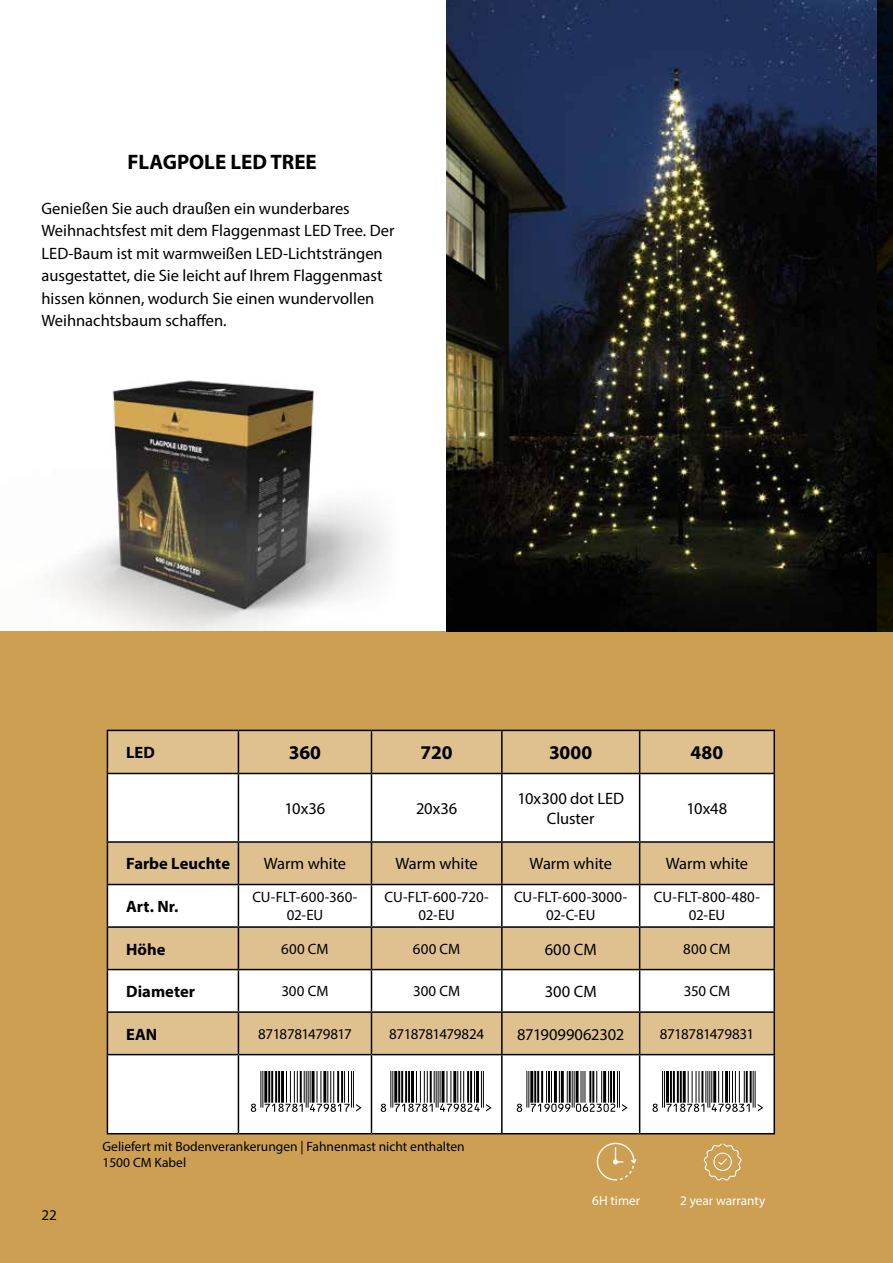
<style>
.page{position:relative;width:893px;height:1263px;background:#fff}
.page>*{position:absolute;margin:0;border:0;box-sizing:border-box;transform-origin:0 0}
.t1{font:700 21px "Myriad Pro";color:#000}
.t2{font:700 19.5px "Myriad Pro";color:#000}
.t3{font:16.5px/22.5px "Myriad Pro";color:#000;text-align:center}
.t4{font:700 16.5px "Myriad Pro";color:#000}
.t5{font:15px/18px "Myriad Pro";letter-spacing:-.015em;color:#000;text-align:center}
.t6{font:15px "Myriad Pro";letter-spacing:-.035em;color:#000}
.t7{font:13.5px/16.2px "Myriad Pro";color:#000}
.t8{font:13.35px "Myriad Pro";color:#fff}
</style>
<div class="page">
<div style="left:0;top:631px;width:893px;height:632px;background:#cd9f52"></div>
<img style="left:446px;top:0;width:431px;height:631px">
<img style="left:877px;top:0;width:16px;height:631px">
<div style="left:108px;top:731px;width:665px;height:42px;background:#dfc190"></div>
<svg style="left:108px;top:774px;width:665px;height:359px;background:#f0e5d2"></svg>
<hr style="left:107px;top:730px;width:131px;height:1px;background:#000">
<hr style="left:107px;top:731px;width:1px;height:42px;background:#000">
<hr style="left:238px;top:730px;width:133px;height:1px;background:#000">
<hr style="left:238px;top:731px;width:1px;height:42px;background:#000">
<hr style="left:371px;top:730px;width:131px;height:1px;background:#000">
<hr style="left:371px;top:731px;width:1px;height:42px;background:#000">
<hr style="left:502px;top:730px;width:138px;height:1px;background:#000">
<hr style="left:501px;top:731px;width:2px;height:42px;background:#000">
<hr style="left:640px;top:730px;width:135px;height:1px;background:#000">
<hr style="left:639px;top:731px;width:1px;height:42px;background:#000">
<hr style="left:773px;top:731px;width:2px;height:42px;background:#000">
<hr style="left:107px;top:773px;width:131px;height:1px;background:#000">
<hr style="left:107px;top:774px;width:1px;height:67px;background:#000">
<hr style="left:238px;top:773px;width:133px;height:1px;background:#000">
<hr style="left:238px;top:774px;width:1px;height:67px;background:#000">
<hr style="left:371px;top:773px;width:131px;height:1px;background:#000">
<hr style="left:371px;top:774px;width:1px;height:67px;background:#000">
<hr style="left:502px;top:773px;width:138px;height:1px;background:#000">
<hr style="left:501px;top:774px;width:2px;height:67px;background:#000">
<hr style="left:640px;top:773px;width:135px;height:1px;background:#000">
<hr style="left:639px;top:774px;width:1px;height:67px;background:#000">
<hr style="left:773px;top:774px;width:2px;height:67px;background:#000">
<hr style="left:107px;top:841px;width:131px;height:2px;background:#000">
<hr style="left:107px;top:843px;width:1px;height:41px;background:#000">
<hr style="left:238px;top:841px;width:133px;height:2px;background:#000">
<hr style="left:238px;top:843px;width:1px;height:41px;background:#000">
<hr style="left:371px;top:841px;width:131px;height:2px;background:#000">
<hr style="left:371px;top:843px;width:1px;height:41px;background:#000">
<hr style="left:502px;top:841px;width:138px;height:2px;background:#000">
<hr style="left:501px;top:843px;width:2px;height:41px;background:#000">
<hr style="left:640px;top:841px;width:135px;height:2px;background:#000">
<hr style="left:639px;top:843px;width:1px;height:41px;background:#000">
<hr style="left:773px;top:843px;width:2px;height:41px;background:#000">
<hr style="left:107px;top:884px;width:131px;height:1px;background:#000">
<hr style="left:107px;top:885px;width:1px;height:41px;background:#000">
<hr style="left:238px;top:884px;width:133px;height:1px;background:#000">
<hr style="left:238px;top:885px;width:1px;height:41px;background:#000">
<hr style="left:371px;top:884px;width:131px;height:1px;background:#000">
<hr style="left:371px;top:885px;width:1px;height:41px;background:#000">
<hr style="left:502px;top:884px;width:138px;height:1px;background:#000">
<hr style="left:501px;top:885px;width:2px;height:41px;background:#000">
<hr style="left:640px;top:884px;width:135px;height:1px;background:#000">
<hr style="left:639px;top:885px;width:1px;height:41px;background:#000">
<hr style="left:773px;top:885px;width:2px;height:41px;background:#000">
<hr style="left:107px;top:926px;width:131px;height:2px;background:#000">
<hr style="left:107px;top:928px;width:1px;height:41px;background:#000">
<hr style="left:238px;top:926px;width:133px;height:2px;background:#000">
<hr style="left:238px;top:928px;width:1px;height:41px;background:#000">
<hr style="left:371px;top:926px;width:131px;height:2px;background:#000">
<hr style="left:371px;top:928px;width:1px;height:41px;background:#000">
<hr style="left:502px;top:926px;width:138px;height:2px;background:#000">
<hr style="left:501px;top:928px;width:2px;height:41px;background:#000">
<hr style="left:640px;top:926px;width:135px;height:2px;background:#000">
<hr style="left:639px;top:928px;width:1px;height:41px;background:#000">
<hr style="left:773px;top:928px;width:2px;height:41px;background:#000">
<hr style="left:107px;top:969px;width:131px;height:1px;background:#000">
<hr style="left:107px;top:970px;width:1px;height:41px;background:#000">
<hr style="left:238px;top:969px;width:133px;height:1px;background:#000">
<hr style="left:238px;top:970px;width:1px;height:41px;background:#000">
<hr style="left:371px;top:969px;width:131px;height:1px;background:#000">
<hr style="left:371px;top:970px;width:1px;height:41px;background:#000">
<hr style="left:502px;top:969px;width:138px;height:1px;background:#000">
<hr style="left:501px;top:970px;width:2px;height:41px;background:#000">
<hr style="left:640px;top:969px;width:135px;height:1px;background:#000">
<hr style="left:639px;top:970px;width:1px;height:41px;background:#000">
<hr style="left:773px;top:970px;width:2px;height:41px;background:#000">
<hr style="left:107px;top:1011px;width:131px;height:2px;background:#000">
<hr style="left:107px;top:1013px;width:1px;height:41px;background:#000">
<hr style="left:238px;top:1011px;width:133px;height:2px;background:#000">
<hr style="left:238px;top:1013px;width:1px;height:41px;background:#000">
<hr style="left:371px;top:1011px;width:131px;height:2px;background:#000">
<hr style="left:371px;top:1013px;width:1px;height:41px;background:#000">
<hr style="left:502px;top:1011px;width:138px;height:2px;background:#000">
<hr style="left:501px;top:1013px;width:2px;height:41px;background:#000">
<hr style="left:640px;top:1011px;width:135px;height:2px;background:#000">
<hr style="left:639px;top:1013px;width:1px;height:41px;background:#000">
<hr style="left:773px;top:1013px;width:2px;height:41px;background:#000">
<hr style="left:107px;top:1054px;width:131px;height:1px;background:#000">
<hr style="left:107px;top:1055px;width:1px;height:78px;background:#000">
<hr style="left:238px;top:1054px;width:133px;height:1px;background:#000">
<hr style="left:238px;top:1055px;width:1px;height:78px;background:#000">
<hr style="left:371px;top:1054px;width:131px;height:1px;background:#000">
<hr style="left:371px;top:1055px;width:1px;height:78px;background:#000">
<hr style="left:502px;top:1054px;width:138px;height:1px;background:#000">
<hr style="left:501px;top:1055px;width:2px;height:78px;background:#000">
<hr style="left:640px;top:1054px;width:135px;height:1px;background:#000">
<hr style="left:639px;top:1055px;width:1px;height:78px;background:#000">
<hr style="left:773px;top:1055px;width:2px;height:78px;background:#000">
<hr style="left:107px;top:1133px;width:131px;height:1px;background:#000">
<hr style="left:238px;top:1133px;width:133px;height:1px;background:#000">
<hr style="left:371px;top:1133px;width:131px;height:1px;background:#000">
<hr style="left:502px;top:1133px;width:138px;height:1px;background:#000">
<hr style="left:640px;top:1133px;width:135px;height:1px;background:#000">
<div style="left:248px;top:1072px;width:118px;height:43px;background:#fff"></div>
<svg style="left:251px;top:1072px;width:110px;height:40px"></svg>
<div style="left:378px;top:1072px;width:118px;height:43px;background:#fff"></div>
<svg style="left:381px;top:1072px;width:110px;height:40px"></svg>
<div style="left:650px;top:1072px;width:117px;height:43px;background:#fff"></div>
<svg style="left:652px;top:1072px;width:111px;height:40px"></svg>
<div style="left:514px;top:1072px;width:118px;height:43px;background:#fff"></div>
<svg style="left:517px;top:1072px;width:110px;height:40px"></svg>
<img style="left:48px;top:380px;width:338px;height:250px">
<svg style="left:597px;top:1143px;width:40px;height:37px"></svg>
<svg style="left:703px;top:1143px;width:39px;height:38px"></svg>
<p class="t1" style="left:128px;top:148px;width:191px">FLAGPOLE LED TREE</p>
<p class="t3" style="left:41px;top:197px;width:355px;text-align:left">Genießen Sie auch draußen ein wunderbares Weihnachtsfest mit dem Flaggenmast LED Tree. Der LED-Baum ist mit warmweißen LED-Lichtsträngen ausgestattet, die Sie leicht auf Ihrem Flaggenmast hissen können, wodurch Sie einen wundervollen Weihnachtsbaum schaffen.</p>
<p class="t4" style="left:126px;top:742px;width:30px">LED</p>
<p class="t2" style="left:289px;top:740px;width:34px">360</p>
<p class="t2" style="left:421px;top:740px;width:34px">720</p>
<p class="t2" style="left:549px;top:740px;width:45px">3000</p>
<p class="t2" style="left:691px;top:740px;width:34px">480</p>
<p class="t3" style="left:285px;top:797px;width:42px">10x36</p>
<p class="t3" style="left:416px;top:797px;width:43px">20x36</p>
<p class="t3" style="left:517px;top:788px;width:108px;line-height:19.8px">10x300 dot LED<br>Cluster</p>
<p class="t3" style="left:687px;top:797px;width:42px">10x48</p>
<p class="t4" style="left:126px;top:853px;width:105px">Farbe Leuchte</p>
<p class="t3" style="left:264px;top:852px;width:84px">Warm white</p>
<p class="t3" style="left:395px;top:852px;width:84px">Warm white</p>
<p class="t3" style="left:529px;top:852px;width:84px">Warm white</p>
<p class="t3" style="left:666px;top:852px;width:84px">Warm white</p>
<p class="t4" style="left:126px;top:896px;width:54px">Art. Nr.</p>
<p class="t5" style="left:252px;top:888px;width:107px">CU-FLT-600-360-<br>02-EU</p>
<p class="t5" style="left:384px;top:888px;width:106px">CU-FLT-600-720-<br>02-EU</p>
<p class="t5" style="left:514px;top:888px;width:115px">CU-FLT-600-3000-<br>02-C-EU</p>
<p class="t5" style="left:654px;top:888px;width:108px">CU-FLT-800-480-<br>02-EU</p>
<p class="t4" style="left:126px;top:938px;width:41px">Höhe</p>
<p class="t5" style="left:281px;top:940px;width:49px">600 CM</p>
<p class="t5" style="left:413px;top:940px;width:49px">600 CM</p>
<p class="t3" style="left:545px;top:937px;width:53px">600 CM</p>
<p class="t5" style="left:683px;top:940px;width:49px">800 CM</p>
<p class="t4" style="left:126px;top:981px;width:71px">Diameter</p>
<p class="t5" style="left:281px;top:982px;width:49px">300 CM</p>
<p class="t5" style="left:413px;top:982px;width:49px">300 CM</p>
<p class="t3" style="left:545px;top:980px;width:53px">300 CM</p>
<p class="t5" style="left:684px;top:982px;width:48px">350 CM</p>
<p class="t4" style="left:126px;top:1023px;width:33px">EAN</p>
<p class="t6" style="left:258px;top:1025px;width:95px">8718781479817</p>
<p class="t5" style="left:389px;top:1025px;width:96px">8718781479824</p>
<p class="t3" style="left:517px;top:1022px;width:109px">8719099062302</p>
<p class="t5" style="left:660px;top:1025px;width:96px">8718781479831</p>
<p class="t5" style="left:41px;top:1206px;width:17px">22</p>
<p class="t7" style="left:102px;top:1138px;width:364px">Geliefert mit Bodenverankerungen | Fahnenmast nicht enthalten<br>1500 CM Kabel</p>
<p class="t8" style="left:592px;top:1192px;width:49px">6H timer</p>
<p class="t8" style="left:680px;top:1192px;width:87px">2 year warranty</p>
</div>
